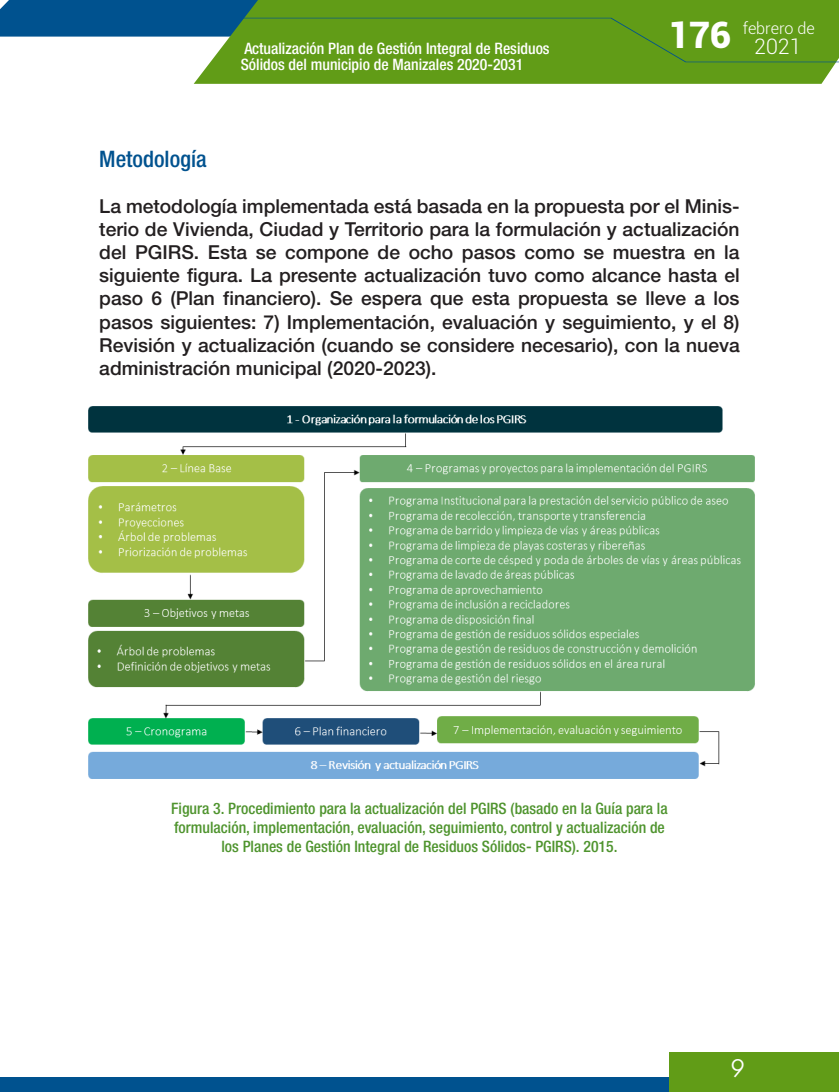
<style>
.page{position:relative;width:839px;height:1092px;background:#fff}
.page>*{position:absolute;margin:0;border:0;box-sizing:border-box;transform-origin:0 0}
.t1{font:900 36.4px "Roboto";color:#fff}
.t2{font:italic 24.5px "Century Gothic";color:#fff}
.subtitulos{font:500 condensed 22.75px "Helvetica Neue";color:#00528f}
.t3{font:300 21.35px "Roboto";color:#fff}
.contenidos{font:500 19.25px/23.1px "Helvetica Neue";color:#231f20;text-align:justify}
.t4{font:300 16.28px "Roboto";color:#fff}
.figura{font:500 condensed 15.75px/18.9px "Helvetica Neue";color:#4f942e;text-align:center}
.t5{font:500 condensed 15.75px "Helvetica Neue";color:#fff}
</style>
<div class="page">
<div style="left:0;top:1077px;width:826px;height:14px;background:#00528f"></div>
<svg style="left:194px;top:62px;width:644px;height:22px;background:#659f1f"></svg>
<svg style="left:0;top:0;width:838px;height:62px;background:#609945"></svg>
<div style="left:669px;top:1052px;width:169px;height:39px;background:#619c17"></div>
<img style="left:88px;top:406px;width:667px;height:373px">
<p class="t5" style="left:244px;top:39px;width:306px">Actualización Plan de Gestión Integral de Residuos</p>
<p class="t5" style="left:241px;top:55px;width:284px">Sólidos del municipio de Manizales 2020-2031</p>
<h1 class="t1" style="left:668px;top:10px;width:65px">176</h1>
<p class="t4" style="left:742px;top:17px;width:74px">febrero de</p>
<p class="t3" style="left:754px;top:31px;width:49px">2021</p>
<p class="subtitulos" style="left:99px;top:145px;width:109px">Metodología</p>
<p class="contenidos" style="left:99px;top:194px;width:641px">La metodología implementada está basada en la propuesta por el Minis&shy;terio de Vivienda, Ciudad y Territorio para la formulación y actualización del PGIRS. Esta se compone de ocho pasos como se muestra en la siguiente figura. La presente actualización tuvo como alcance hasta el paso 6 (Plan financiero). Se espera que esta propuesta se lleve a los pasos siguientes: 7) Implementación, evaluación y seguimiento, y el 8)<br>Revisión y actualización (cuando se considere necesario), con la nueva administración municipal (2020-2023).</p>
<p class="figura" style="left:171px;top:798px;width:498px">Figura 3. Procedimiento para la actualización del PGIRS (basado en la Guía para la formulación, implementación, evaluación, seguimiento, control y actualización de los Planes de Gestión Integral de Residuos Sólidos- PGIRS). 2015.</p>
<p class="t2" style="left:730px;top:1050px;width:15px">9</p>
</div>
